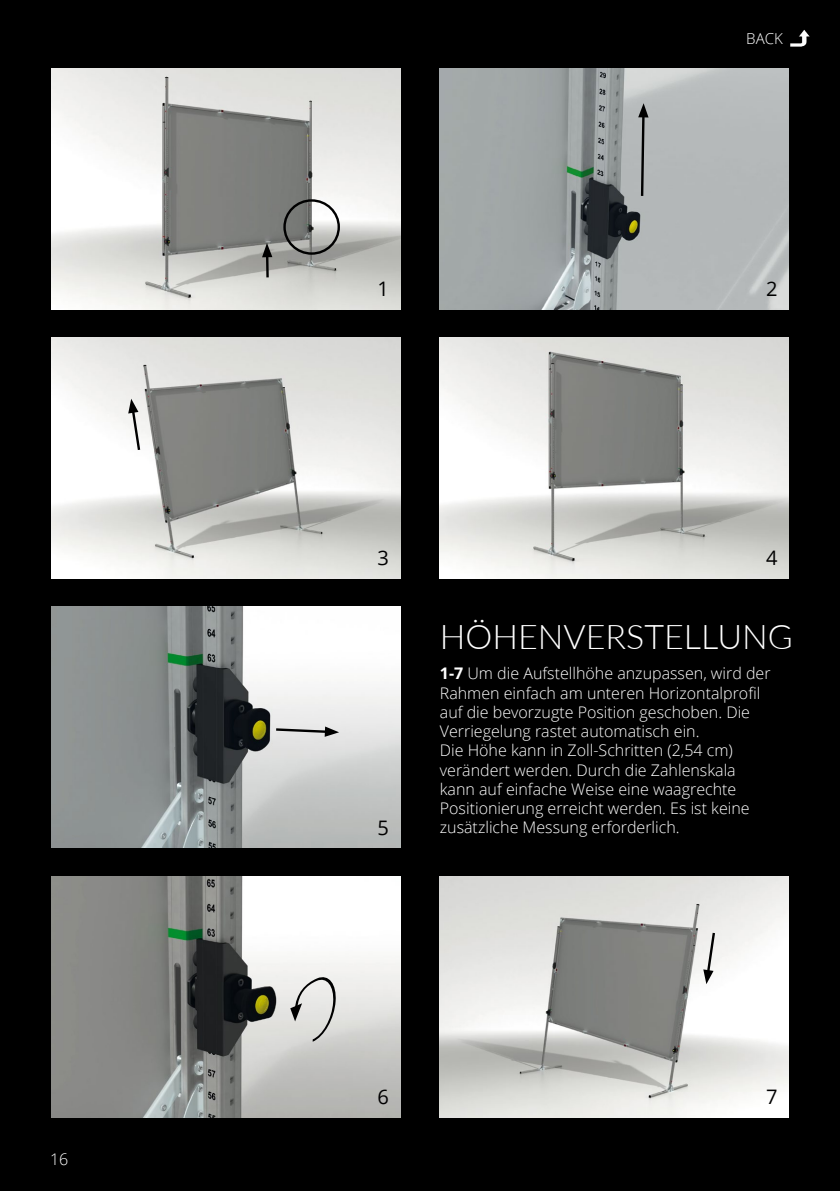
<style>
.page{position:relative;width:840px;height:1191px;background:#fff}
.page>*{position:absolute;margin:0;border:0;box-sizing:border-box;transform-origin:0 0}
.t1{font:300 34px "Lato";color:#fff}
.t2{font:20px "Open Sans";color:#000}
.t3{font:300 16px/19.2px "Open Sans";color:#fff}
.t4{font:300 15px "Open Sans";color:#fff}
.s1{font-weight:700}
</style>
<div class="page">
<div style="left:0;top:0;width:839px;height:1191px;background:#000"></div>
<img style="left:51px;top:68px;width:349px;height:241px">
<hr style="left:266px;top:254px;width:2px;height:23px;background:#000">
<svg style="left:262px;top:243px;width:10px;height:14px"></svg>
<div style="left:283px;top:199px;width:57px;height:56px;border:2px solid #000;border-radius:50%"></div>
<img style="left:51px;top:876px;width:349px;height:241px">
<svg style="left:289px;top:968px;width:50px;height:84px;background:#d0cfcd"></svg>
<img style="left:51px;top:607px;width:349px;height:241px">
<svg style="left:273px;top:726px;width:66px;height:11px"></svg>
<img style="left:51px;top:337px;width:349px;height:241px">
<svg style="left:128px;top:399px;width:14px;height:53px"></svg>
<img style="left:439px;top:68px;width:349px;height:241px">
<svg style="left:637px;top:103px;width:11px;height:95px"></svg>
<img style="left:439px;top:876px;width:349px;height:241px">
<svg style="left:703px;top:930px;width:13px;height:54px"></svg>
<img style="left:439px;top:337px;width:349px;height:241px">
<img style="left:787px;top:28px;width:24px;height:20px">
<p class="t3" style="left:50px;top:1149px;width:20px">16</p>
<p class="t2" style="left:377px;top:275px;width:13px">1</p>
<p class="t4" style="left:745px;top:28px;width:38px">BACK</p>
<p class="t2" style="left:765px;top:275px;width:13px">2</p>
<p class="t2" style="left:377px;top:544px;width:13px">3</p>
<p class="t2" style="left:377px;top:814px;width:13px">5</p>
<p class="t2" style="left:765px;top:544px;width:13px">4</p>
<h1 class="t1" style="left:439px;top:613px;width:354px">HÖHENVERSTELLUNG</h1>
<p class="t3" style="left:439px;top:663px;width:332px"><span class="s1">1-7</span> Um die Aufstellhöhe anzupassen, wird der Rahmen einfach am unteren Horizontalprofil auf die bevorzugte Position geschoben. Die Verriegelung rastet automatisch ein.<br>Die Höhe kann in Zoll-Schritten (2,54 cm) verändert werden. Durch die Zahlenskala kann auf einfache Weise eine waagrechte Positionierung erreicht werden. Es ist keine zusätzliche Messung erforderlich.</p>
<p class="t2" style="left:377px;top:1083px;width:13px">6</p>
<p class="t2" style="left:765px;top:1083px;width:13px">7</p>
</div>
